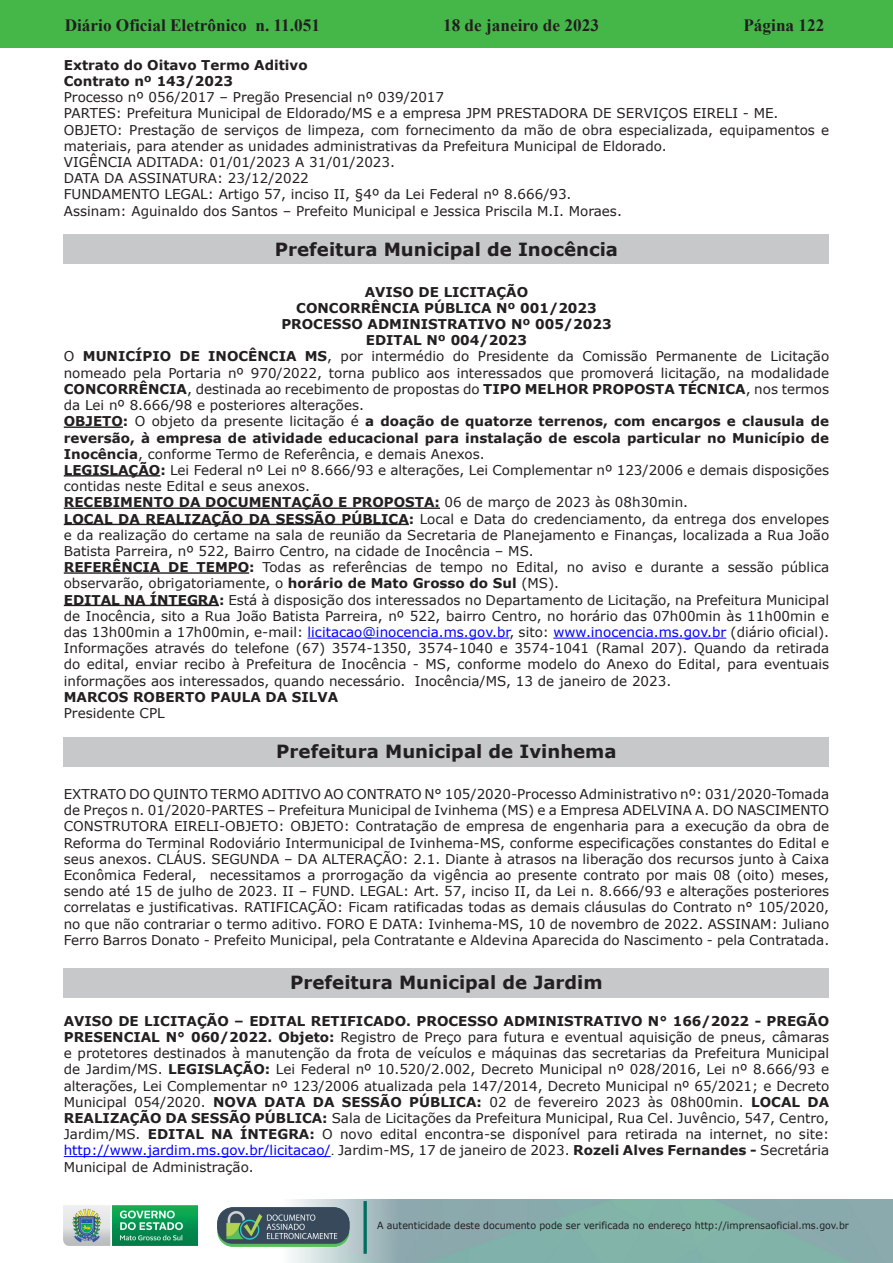
<style>
.page{position:relative;width:893px;height:1263px;background:#fff}
.page>*{position:absolute;margin:0;border:0;box-sizing:border-box;transform-origin:0 0}
.Prefeituras_e_Câmara{font:700 18.15px "Verdana";color:#231f20}
.t1{font:700 17.25px "Times New Roman";color:#231f20}
.t2{font:13.5px/16.2px "Verdana";color:#231f20;text-align:justify}
.t3{font:700 13.5px/16.2px "Verdana";color:#231f20;text-align:justify}
.t4{font:9.9px "Verdana";color:#231f20;scale:.95 1}
.s1{font-weight:700}
.s2{font-weight:400}
.s3{color:#00f}
.s4{font-family:"Arial"}
</style>
<div class="page">
<div style="left:0;top:0;width:893px;height:48px;background:#45b749"></div>
<img style="left:63px;top:1199px;width:830px;height:64px">
<img style="left:364px;top:1202px;width:2px;height:51px">
<img style="left:218px;top:1207px;width:132px;height:39px">
<img style="left:64px;top:1205px;width:134px;height:41px">
<hr style="left:64px;top:426px;width:59px;height:2px;background:#231f20">
<hr style="left:64px;top:475px;width:96px;height:1px;background:#231f20">
<hr style="left:64px;top:507px;width:376px;height:2px;background:#231f20">
<hr style="left:64px;top:524px;width:345px;height:1px;background:#231f20">
<hr style="left:64px;top:572px;width:185px;height:2px;background:#231f20">
<hr style="left:64px;top:605px;width:155px;height:1px;background:#231f20">
<hr style="left:308px;top:638px;width:201px;height:1px;background:#00f">
<hr style="left:553px;top:638px;width:173px;height:1px;background:#00f">
<hr style="left:64px;top:1156px;width:267px;height:1px;background:#00f">
<div style="left:64px;top:234px;width:765px;height:30px;background:#c7c8ca"></div>
<div style="left:64px;top:737px;width:765px;height:29px;background:#c7c8ca"></div>
<div style="left:64px;top:968px;width:765px;height:30px;background:#c7c8ca"></div>
<p class="t1" style="left:65px;top:13px;width:257px">Diário Oficial Eletrônico n. 11.051</p>
<p class="t1" style="left:443px;top:13px;width:157px">18 de janeiro de 2023</p>
<p class="t1" style="left:743px;top:13px;width:82px">Página 122</p>
<p class="t3" style="left:64px;top:57px;width:245px">Extrato do Oitavo Termo Aditivo</p>
<p class="t3" style="left:64px;top:73px;width:171px">Contrato nº 143/2023</p>
<p class="t2" style="left:64px;top:89px;width:382px">Processo nº 056/2017 – Pregão Presencial nº 039/2017</p>
<p class="t2" style="left:64px;top:105px;width:716px">PARTES: Prefeitura Municipal de Eldorado/MS e a empresa JPM PRESTADORA DE SERVIÇOS EIRELI - ME.</p>
<p class="t2" style="left:64px;top:122px;width:767px">OBJETO: Prestação de serviços de limpeza, com fornecimento da mão de obra especializada, equipamentos e materiais, para atender as unidades administrativas da Prefeitura Municipal de Eldorado.</p>
<p class="t2" style="left:64px;top:154px;width:333px">VIGÊNCIA ADITADA: 01/01/2023 A 31/01/2023.</p>
<p class="t2" style="left:64px;top:170px;width:247px">DATA DA ASSINATURA: 23/12/2022</p>
<p class="t2" style="left:64px;top:186px;width:509px">FUNDAMENTO LEGAL: Artigo 57, inciso II, §4º da Lei Federal nº 8.666/93.</p>
<p class="t2" style="left:64px;top:203px;width:560px">Assinam: Aguinaldo dos Santos – Prefeito Municipal e Jessica Priscila M.I. Moraes.</p>
<p class="Prefeituras_e_Câmara" style="left:275px;top:236px;width:345px">Prefeitura Municipal de Inocência</p>
<p class="t3" style="left:365px;top:283px;width:165px">AVISO DE LICITAÇÃO</p>
<p class="t3" style="left:296px;top:300px;width:302px">CONCORRÊNCIA PÚBLICA Nº 001/2023</p>
<p class="t3" style="left:281px;top:316px;width:332px">PROCESSO ADMINISTRATIVO Nº 005/2023</p>
<p class="t3" style="left:366px;top:332px;width:163px">EDITAL Nº 004/2023</p>
<p class="t2" style="left:64px;top:348px;width:767px">O <span class="s1">MUNICÍPIO DE INOCÊNCIA MS</span>, por intermédio do Presidente da Comissão Permanente de Licitação nomeado pela Portaria nº 970/2022, torna publico aos interessados que promoverá licitação, na modalidade <span class="s1">CONCORRÊNCIA</span>, destinada ao recebimento de propostas do <span class="s1">TIPO MELHOR PROPOSTA TÉCNICA</span>, nos termos da Lei nº 8.666/98 e posteriores alterações.</p>
<p class="t3" style="left:64px;top:413px;width:767px">OBJETO: <span class="s2">O objeto da presente licitação é</span> a doação de quatorze terrenos, com encargos e clausula de reversão, à empresa de atividade educacional para instalação de escola particular no Município de Inocência<span class="s2">, conforme Termo de Referência, e demais Anexos.</span></p>
<p class="t2" style="left:64px;top:462px;width:767px"><span class="s1">LEGISLAÇÃO:</span> Lei Federal nº Lei nº 8.666/93 e alterações, Lei Complementar nº 123/2006 e demais disposições contidas neste Edital e seus anexos.</p>
<p class="t3" style="left:64px;top:494px;width:626px">RECEBIMENTO DA DOCUMENTAÇÃO E PROPOSTA: <span class="s2">06 de março de 2023 às 08h30min.</span></p>
<p class="t2" style="left:64px;top:510px;width:767px"><span class="s1">LOCAL DA REALIZAÇÃO DA SESSÃO PÚBLICA:</span> Local e Data do credenciamento, da entrega dos envelopes e da realização do certame na sala de reunião da Secretaria de Planejamento e Finanças, localizada a Rua João Batista Parreira, nº 522, Bairro Centro, na cidade de Inocência – MS.</p>
<p class="t2" style="left:64px;top:559px;width:767px"><span class="s1">REFERÊNCIA DE TEMPO:</span> Todas as referências de tempo no Edital, no aviso e durante a sessão pública observarão, obrigatoriamente, o <span class="s1">horário de Mato Grosso do Sul</span> (MS).</p>
<p class="t2" style="left:64px;top:591px;width:767px"><span class="s1">EDITAL NA ÍNTEGRA:</span> Está à disposição dos interessados no Departamento de Licitação, na Prefeitura Municipal de Inocência, sito a Rua João Batista Parreira, nº 522, bairro Centro, no horário das 07h00min às 11h00min e das 13h00min a 17h00min, e-mail: <span class="s3">licitacao@inocencia.ms.gov.br</span>, sito: <span class="s3">www.inocencia.ms.gov.br</span> (diário oficial).<br>Informações através do telefone (67) 3574-1350, 3574-1040 e 3574-1041 (Ramal 207). Quando da retirada do edital, enviar recibo à Prefeitura de Inocência - MS, conforme modelo do Anexo do Edital, para eventuais informações aos interessados, quando necessário. Inocência/MS, 13 de janeiro de 2023.</p>
<p class="t3" style="left:64px;top:688px;width:276px">MARCOS ROBERTO PAULA DA SILVA</p>
<p class="t2" style="left:64px;top:705px;width:102px">Presidente CPL</p>
<p class="Prefeituras_e_Câmara" style="left:276px;top:738px;width:342px">Prefeitura Municipal de Ivinhema</p>
<p class="t2" style="left:64px;top:786px;width:767px">EXTRATO DO QUINTO TERMO ADITIVO AO CONTRATO N° 105/2020-Processo Administrativo nº: 031/2020-Tomada de Preços n. 01/2020-PARTES – Prefeitura Municipal de Ivinhema (MS) e a Empresa ADELVINA A. DO NASCIMENTO CONSTRUTORA EIRELI-OBJETO: OBJETO: Contratação de empresa de engenharia para a execução da obra de Reforma do Terminal Rodoviário Intermunicipal de Ivinhema-MS, conforme especificações constantes do Edital e seus anexos. CLÁUS. SEGUNDA – DA ALTERAÇÃO: 2.1. Diante à atrasos na liberação dos recursos junto à Caixa Econômica Federal, necessitamos a prorrogação da vigência ao presente contrato por mais 08 (oito) meses, sendo até 15 de julho de 2023. II – FUND. LEGAL: Art. 57, inciso II, da Lei n. 8.666/93 e alterações posteriores correlatas e justificativas. RATIFICAÇÃO: Ficam ratificadas todas as demais cláusulas do Contrato n° 105/2020, no que não contrariar o termo aditivo. FORO E DATA: Ivinhema-MS, 10 de novembro de 2022. ASSINAM: Juliano Ferro Barros Donato - Prefeito Municipal, pela Contratante e Aldevina Aparecida do Nascimento - pela Contratada.</p>
<p class="Prefeituras_e_Câmara" style="left:290px;top:969px;width:314px">Prefeitura Municipal de Jardim</p>
<p class="t2" style="left:64px;top:1013px;width:767px"><span class="s1">AVISO DE LICITAÇÃO – EDITAL RETIFICADO. PROCESSO ADMINISTRATIVO N° 166/2022 - PREGÃO PRESENCIAL N° 060/2022. Objeto:</span> Registro de Preço para futura e eventual aquisição de pneus, câmaras e protetores destinados à manutenção da frota de veículos e máquinas das secretarias da Prefeitura Municipal de Jardim/MS. <span class="s1">LEGISLAÇÃO:</span> Lei Federal nº 10.520/2.002, Decreto Municipal nº 028/2016, Lei nº 8.666/93 e alterações, Lei Complementar nº 123/2006 atualizada pela 147/2014, Decreto Municipal nº 65/2021; e Decreto Municipal 054/2020. <span class="s1">NOVA DATA DA SESSÃO PÚBLICA:</span> 02 de fevereiro 2023 às 08h00min. <span class="s1">LOCAL DA REALIZAÇÃO DA SESSÃO PÚBLICA:</span> Sala de Licitações da Prefeitura Municipal, Rua Cel. Juvêncio, 547, Centro, Jardim/MS. <span class="s1">EDITAL NA ÍNTEGRA:</span> O novo edital encontra-se disponível para retirada na internet, no site: <span class="s3">http://www.jardim.ms.gov.br/licitacao/</span><span class="s4">.</span> Jardim-MS, 17 de janeiro de 2023. <span class="s1">Rozeli Alves Fernandes -</span> Secretária Municipal de Administração.</p>
<p class="t4" style="left:377px;top:1219px;width:498px">A autenticidade deste documento pode ser verificada no endereço http://imprensaoficial.ms.gov.br</p>
</div>
